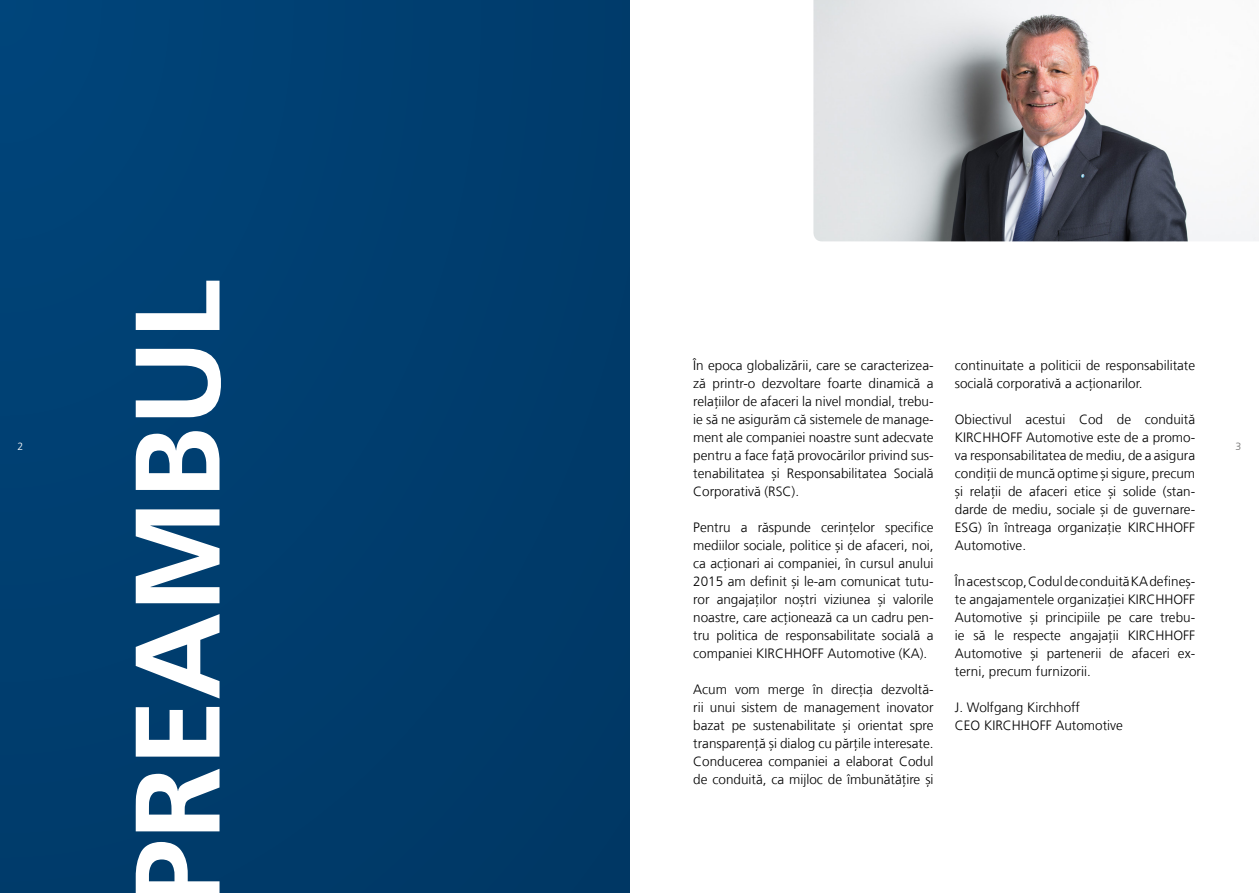
<style>
.page{position:relative;width:1259px;height:893px;background:#fff}
.page>*{position:absolute;margin:0;border:0;box-sizing:border-box;transform-origin:0 0}
.t1{font:700 120px "Frutiger LT Com";color:#fff}
.t2{font:300 13.5px/18px "Frutiger LT Com";color:#000;text-align:justify}
.t3{font:300 10.5px "Frutiger LT Com";color:#fff}
.t4{font:300 10.5px "Frutiger LT Com";color:#706f6f}
</style>
<div class="page">
<div style="left:0;top:0;width:629px;height:893px;background:#003d6e"></div>
<img style="left:813px;top:0;width:446px;height:241px">
<p class="t3" style="left:18px;top:440px;width:7px">2</p>
<h1 class="t1" style="left:104px;top:906px;width:628px;rotate:-90deg">PREAMBUL</h1>
<p class="t2" style="left:693px;top:356px;width:242px">În epoca globalizării, care se caracterizea&shy;ză printr-o dezvoltare foarte dinamică a relațiilor de afaceri la nivel mondial, trebu&shy;ie să ne asigurăm că sistemele de manage&shy;ment ale companiei noastre sunt adecvate pentru a face față provocărilor privind sus&shy;tenabilitatea și Responsabilitatea Socială Corporativă (RSC).</p>
<p class="t2" style="left:693px;top:518px;width:242px">Pentru a răspunde cerințelor specifice mediilor sociale, politice și de afaceri, noi, ca acționari ai companiei, în cursul anului 2015 am definit și le-am comunicat tutu&shy;ror angajaților noștri viziunea și valorile noastre, care acționează ca un cadru pen&shy;tru politica de responsabilitate socială a companiei KIRCHHOFF Automotive (KA).</p>
<p class="t2" style="left:693px;top:680px;width:242px">Acum vom merge în direcția dezvoltă&shy;rii unui sistem de management inovator bazat pe sustenabilitate și orientat spre transparență și dialog cu părțile interesate.<br>Conducerea companiei a elaborat Codul de conduită, ca mijloc de îmbunătățire și</p>
<p class="t2" style="left:955px;top:356px;width:242px">continuitate a politicii de responsabilitate socială corporativă a acționarilor.</p>
<p class="t2" style="left:955px;top:410px;width:242px">Obiectivul acestui Cod de conduită KIRCHHOFF Automotive este de a promo&shy;va responsabilitatea de mediu, de a asigura condiții de muncă optime și sigure, precum și relații de afaceri etice și solide (stan&shy;darde de mediu, sociale și de guvernare-ESG) în întreaga organizație KIRCHHOFF Automotive.</p>
<p class="t2" style="left:955px;top:572px;width:242px">În acest scop, Codul de conduită KA defineș&shy;te angajamentele organizației KIRCHHOFF Automotive și principiile pe care trebu&shy;ie să le respecte angajații KIRCHHOFF Automotive și partenerii de afaceri ex&shy;terni, precum furnizorii.</p>
<p class="t2" style="left:955px;top:698px;width:170px">J. Wolfgang Kirchhoff<br>CEO KIRCHHOFF Automotive</p>
<p class="t4" style="left:1235px;top:440px;width:7px">3</p>
</div>
